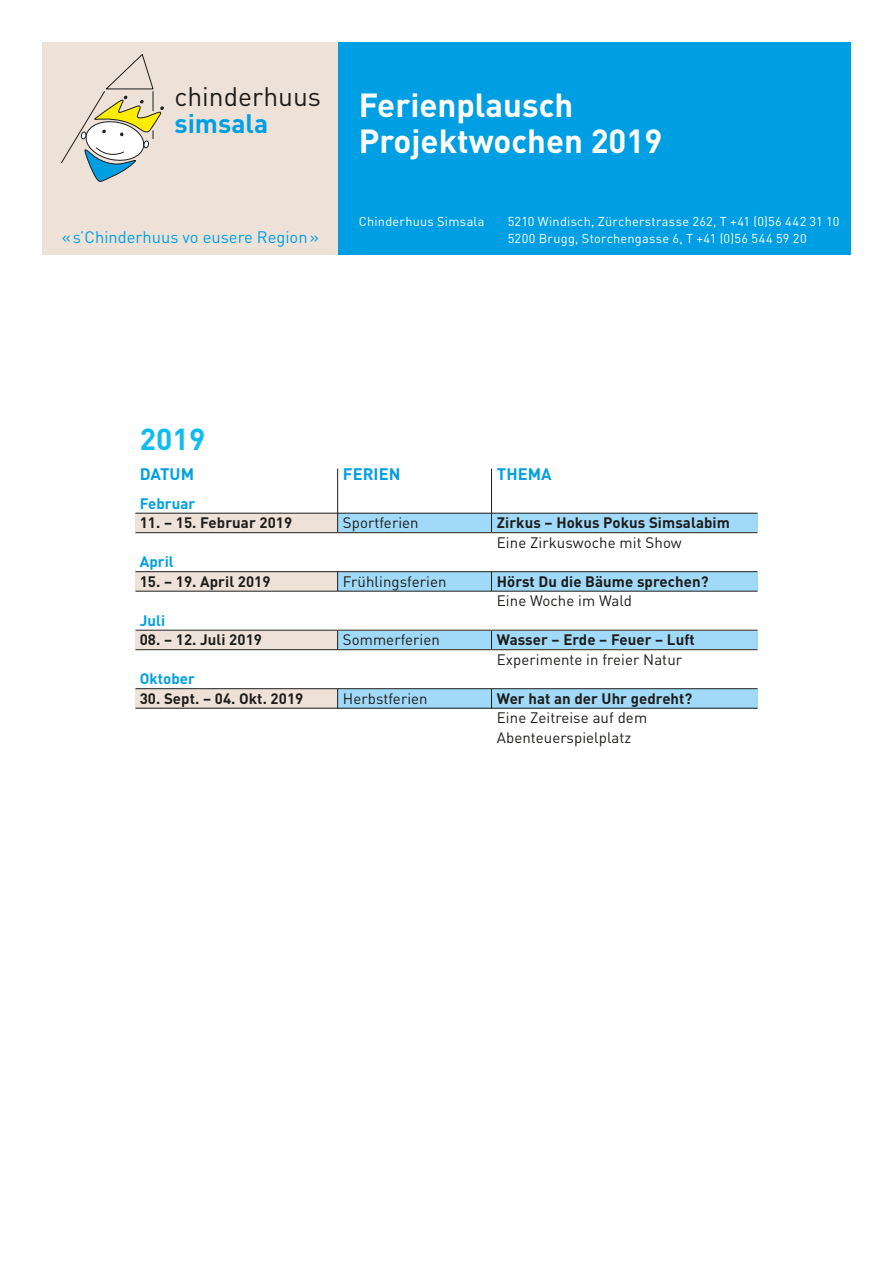
<style>
.page{position:relative;width:893px;height:1263px;background:#fff}
.page>*{position:absolute;margin:0;border:0;box-sizing:border-box;transform-origin:0 0}
.t1{font:700 33px "DIN";color:#fff}
.Lauftext{font:700 30px "DIN";color:#10bbef}
.t2{font:26.4px "DIN";color:#1d1d1b}
.t3{font:700 26.4px "DIN";color:#009fe3}
.t4{font:16.5px "DIN";color:#009fe3}
.Lauftext-2{font:700 16.5px "DIN";letter-spacing:.005em;color:#009fe3}
.Lauftext-3{font:700 15px "DIN";letter-spacing:.005em;color:#1d1d1b}
.Lauftext-4{font:15px/19.5px "DIN";letter-spacing:.005em;color:#1d1d1b}
.Lauftext-5{font:700 15px "DIN";letter-spacing:.005em;color:#009fe3}
.Lauftext-6{font:12.75px "DIN";letter-spacing:.02em;color:#fff}
</style>
<div class="page">
<div style="left:338px;top:43px;width:512px;height:212px;background:#009fe3"></div>
<div style="left:43px;top:43px;width:295px;height:212px;background:#eee2d8"></div>
<svg style="left:61px;top:54px;width:103px;height:128px"></svg>
<div style="left:135px;top:513px;width:203px;height:20px;background:#eee2d8"></div>
<div style="left:135px;top:572px;width:203px;height:19px;background:#eee2d8"></div>
<div style="left:135px;top:630px;width:203px;height:20px;background:#eee2d8"></div>
<div style="left:135px;top:689px;width:203px;height:19px;background:#eee2d8"></div>
<div style="left:337px;top:513px;width:420px;height:20px;background:#a1daf8"></div>
<div style="left:337px;top:572px;width:420px;height:19px;background:#a1daf8"></div>
<div style="left:337px;top:630px;width:420px;height:20px;background:#a1daf8"></div>
<div style="left:337px;top:689px;width:420px;height:19px;background:#a1daf8"></div>
<hr style="left:337px;top:469px;width:1px;height:239px;background:#1d1d1b">
<hr style="left:491px;top:469px;width:1px;height:239px;background:#1d1d1b">
<hr style="left:135px;top:513px;width:622px;height:1px;background:#1d1d1b">
<hr style="left:135px;top:532px;width:622px;height:1px;background:#1d1d1b">
<hr style="left:135px;top:571px;width:622px;height:1px;background:#1d1d1b">
<hr style="left:135px;top:591px;width:622px;height:1px;background:#1d1d1b">
<hr style="left:135px;top:630px;width:622px;height:1px;background:#1d1d1b">
<hr style="left:135px;top:649px;width:622px;height:1px;background:#1d1d1b">
<hr style="left:135px;top:688px;width:622px;height:1px;background:#1d1d1b">
<hr style="left:135px;top:708px;width:622px;height:1px;background:#1d1d1b">
<p class="t2" style="left:174px;top:80px;width:148px">chinderhuus</p>
<p class="t3" style="left:174px;top:106px;width:95px">simsala</p>
<p class="t4" style="left:62px;top:227px;width:259px">« s’Chinderhuus vo eusere Region »</p>
<p class="t1" style="left:359px;top:83px;width:216px">Ferienplausch</p>
<p class="t1" style="left:359px;top:119px;width:305px">Projektwochen 2019</p>
<p class="Lauftext-6" style="left:359px;top:214px;width:127px">Chinderhuus Simsala</p>
<p class="Lauftext-6" style="left:508px;top:214px;width:333px">5210 Windisch, Zürcherstrasse 262, T +41 (0)56 442 31 10</p>
<p class="Lauftext-6" style="left:508px;top:231px;width:300px">5200 Brugg, Storchengasse 6, T +41 (0)56 544 59 20</p>
<p class="Lauftext" style="left:140px;top:420px;width:67px">2019</p>
<p class="Lauftext-2" style="left:140px;top:463px;width:56px">DATUM</p>
<p class="Lauftext-2" style="left:343px;top:463px;width:59px">FERIEN</p>
<p class="Lauftext-2" style="left:497px;top:463px;width:56px">THEMA</p>
<p class="Lauftext-5" style="left:140px;top:493px;width:57px">Februar</p>
<p class="Lauftext-3" style="left:140px;top:513px;width:154px">11. – 15. Februar 2019</p>
<p class="Lauftext-4" style="left:343px;top:513px;width:77px">Sportferien</p>
<p class="Lauftext-3" style="left:497px;top:513px;width:235px">Zirkus – Hokus Pokus Simsalabim</p>
<p class="Lauftext-4" style="left:497px;top:532px;width:186px">Eine Zirkuswoche mit Show</p>
<p class="Lauftext-5" style="left:140px;top:552px;width:36px">April</p>
<p class="Lauftext-3" style="left:140px;top:571px;width:132px">15. – 19. April 2019</p>
<p class="Lauftext-4" style="left:343px;top:571px;width:105px">Frühlingsferien</p>
<p class="Lauftext-3" style="left:497px;top:571px;width:213px">Hörst Du die Bäume sprechen?</p>
<p class="Lauftext-4" style="left:497px;top:591px;width:137px">Eine Woche im Wald</p>
<p class="Lauftext-5" style="left:140px;top:610px;width:27px">Juli</p>
<p class="Lauftext-3" style="left:140px;top:630px;width:124px">08. – 12. Juli 2019</p>
<p class="Lauftext-4" style="left:343px;top:630px;width:99px">Sommerferien</p>
<p class="Lauftext-3" style="left:497px;top:630px;width:199px">Wasser – Erde – Feuer – Luft</p>
<p class="Lauftext-4" style="left:497px;top:649px;width:187px">Experimente in freier Natur</p>
<p class="Lauftext-5" style="left:140px;top:669px;width:57px">Oktober</p>
<p class="Lauftext-3" style="left:140px;top:688px;width:165px">30. Sept. – 04. Okt. 2019</p>
<p class="Lauftext-4" style="left:343px;top:688px;width:86px">Herbstferien</p>
<p class="Lauftext-3" style="left:497px;top:688px;width:197px">Wer hat an der Uhr gedreht?</p>
<p class="Lauftext-4" style="left:497px;top:708px;width:152px">Eine Zeitreise auf dem<br>Abenteuerspielplatz</p>
</div>
